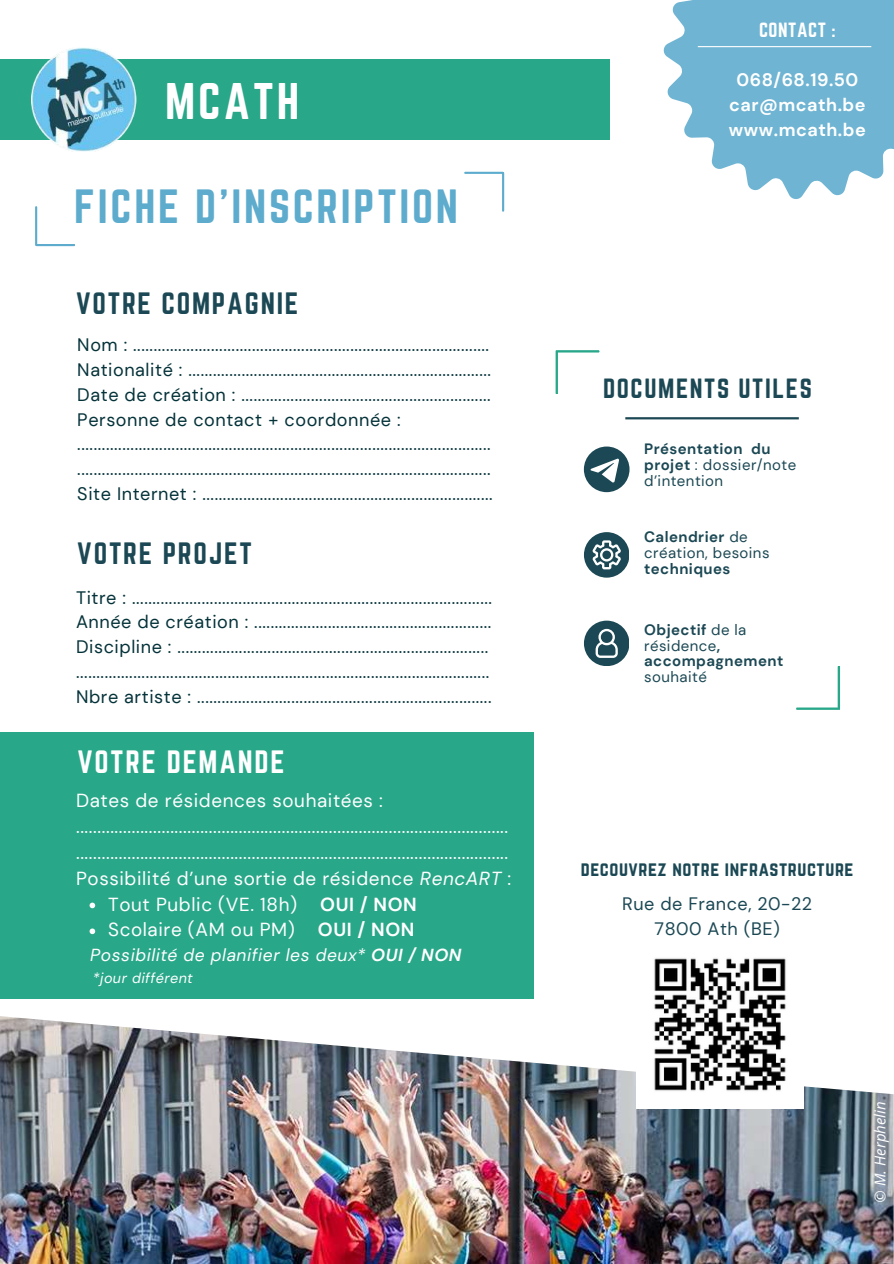
<style>
.page{position:relative;width:894px;height:1264px;background:#fff}
.page>*{position:absolute;margin:0;border:0;box-sizing:border-box;transform-origin:0 0}
.t1{font:45px "Norwester";letter-spacing:.065em;color:#fff}
.t2{font:42px "Norwester";letter-spacing:.065em;color:#5dabcd}
.t3{font:28.2px "Norwester";letter-spacing:.065em;color:#fff}
.t4{font:27px "Norwester";letter-spacing:.065em;color:#1b4854}
.t5{font:24.3px "Norwester";letter-spacing:.065em;color:#1b4854}
.t6{font:18.9px "DM Sans";letter-spacing:.03em;color:#fff}
.t7{font:18px/24.8px "DM Sans";letter-spacing:.03em;color:#043239}
.t8{font:700 18px/24.8px "DM Sans";letter-spacing:.03em;color:#fff;text-align:center}
.t9{font:18px "Norwester";letter-spacing:.03em;color:#1b4854}
.t10{font:18px/24.8px "DM Sans";letter-spacing:.03em;color:#1b4854;text-align:center}
.t11{font:18px "Norwester";letter-spacing:.03em;color:#fff}
.t12{font:italic 17.4px "DM Sans";letter-spacing:.03em;color:#fff}
.t13{font:15px/15.8px "DM Sans";letter-spacing:.03em;color:#1b4854}
.t14{font:700 15px/15.8px "DM Sans";letter-spacing:.03em;color:#1b4854}
.t15{font:italic 15px "Open Sans";color:#fff}
.t16{font:italic 14.4px "DM Sans";letter-spacing:.03em;color:#fff}
.s1{font-style:italic}
.s2{font-weight:700}
.s3{font-weight:400}
</style>
<div class="page">
<svg style="left:35px;top:206px;width:40px;height:41px"></svg>
<svg style="left:464px;top:171px;width:41px;height:41px"></svg>
<svg style="left:663px;top:0;width:230px;height:199px;fill:#6fb4d2"></svg>
<hr style="left:625px;top:417px;width:173px;height:2px;background:#1b4854">
<svg style="left:796px;top:666px;width:44px;height:44px"></svg>
<svg style="left:555px;top:350px;width:45px;height:44px"></svg>
<svg style="left:583px;top:446px;width:46px;height:46px"></svg>
<svg style="left:584px;top:532px;width:44px;height:45px"></svg>
<div style="left:602px;top:550px;width:9px;height:9px;background:#1b4854;border-radius:50%"></div>
<svg style="left:584px;top:620px;width:44px;height:45px"></svg>
<img style="left:0;top:1016px;width:893px;height:247px">
<img style="left:636px;top:958px;width:167px;height:149px">
<div style="left:0;top:731px;width:533px;height:267px;background:#28a789"></div>
<svg style="left:89px;top:902px;width:6px;height:6px"></svg>
<svg style="left:89px;top:928px;width:6px;height:6px"></svg>
<div style="left:0;top:59px;width:610px;height:80px;background:#28a789"></div>
<img style="left:31px;top:48px;width:122px;height:103px">
<hr style="left:697px;top:46px;width:174px;height:1px;background:#fff">
<h1 class="t1" style="left:165px;top:74px;width:136px">MCATH</h1>
<h2 class="t2" style="left:74px;top:181px;width:385px">FICHE D’INSCRIPTION</h2>
<h3 class="t4" style="left:76px;top:286px;width:224px">VOTRE COMPAGNIE</h3>
<p class="t7" style="left:77px;top:333px;width:417px">Nom : .......................................................................................<br>Nationalité : ..........................................................................<br>Date de création : .............................................................<br>Personne de contact + coordonnée : ..................................................................................................... .....................................................................................................<br>Site Internet : .......................................................................</p>
<h3 class="t4" style="left:77px;top:537px;width:176px">VOTRE PROJET</h3>
<p class="t7" style="left:76px;top:585px;width:417px">Titre : ........................................................................................<br>Année de création : ..........................................................<br>Discipline : ............................................................................ .....................................................................................................<br>Nbre artiste : ........................................................................</p>
<h3 class="t3" style="left:77px;top:744px;width:209px">VOTRE DEMANDE</h3>
<p class="t6" style="left:76px;top:788px;width:308px">Dates de résidences souhaitées :</p>
<p class="t6" style="left:76px;top:814px;width:433px">.....................................................................................................</p>
<p class="t6" style="left:76px;top:840px;width:433px">.....................................................................................................</p>
<p class="t6" style="left:76px;top:865px;width:436px">Possibilité d’une sortie de résidence <span class="s1">RencART</span> :</p>
<p class="t6" style="left:108px;top:891px;width:310px">Tout Public (VE. 18h) <span class="s2">OUI / NON</span></p>
<p class="t6" style="left:108px;top:917px;width:308px">Scolaire (AM ou PM) <span class="s2">OUI / NON</span></p>
<p class="t12" style="left:90px;top:943px;width:373px">Possibilité de planifier les deux* <span class="s2">OUI / NON</span></p>
<p class="t16" style="left:93px;top:968px;width:102px">*jour différent</p>
<p class="t11" style="left:758px;top:19px;width:78px">CONTACT :</p>
<p class="t8" style="left:728px;top:68px;width:138px">068/68.19.50 car@mcath.be www.mcath.be</p>
<h3 class="t5" style="left:603px;top:374px;width:210px">DOCUMENTS UTILES</h3>
<p class="t13" style="left:644px;top:441px;width:154px"><span class="s2">Présentation du projet</span> : dossier/note d’intention</p>
<p class="t13" style="left:644px;top:529px;width:127px"><span class="s2">Calendrier</span> de création, besoins</p>
<p class="t14" style="left:644px;top:560px;width:88px">techniques</p>
<p class="t14" style="left:644px;top:621px;width:141px">Objectif <span class="s3">de la résidence</span>, accompagnement</p>
<p class="t13" style="left:644px;top:669px;width:64px">souhaité</p>
<p class="t9" style="left:580px;top:857px;width:274px">decouvrez notre infrastructure</p>
<p class="t10" style="left:622px;top:891px;width:191px">Rue de France, 20-22<br>7800 Ath (BE)</p>
<p class="t15" style="left:869px;top:1202px;width:103px;rotate:-90deg">© M. Herphelin</p>
</div>
